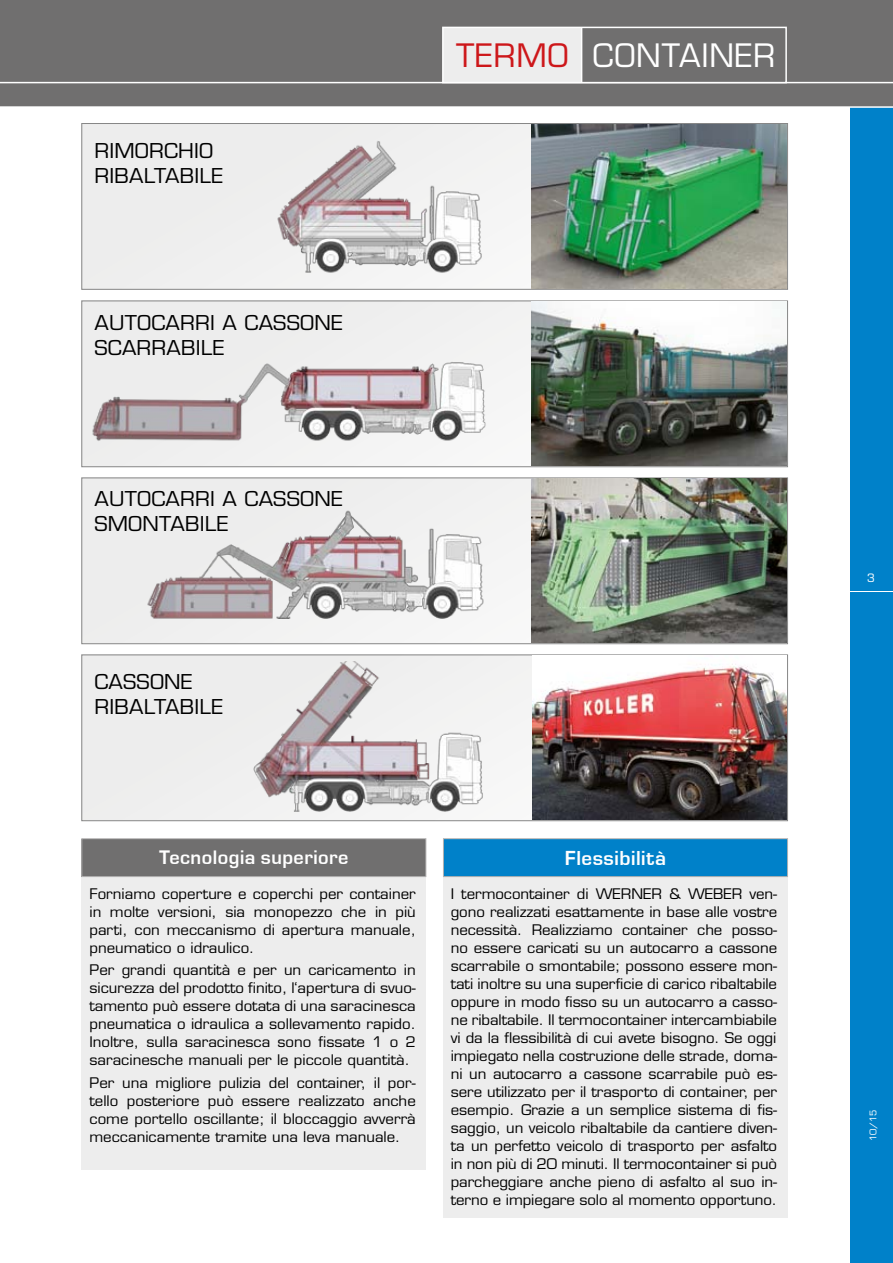
<style>
.page{position:relative;width:893px;height:1263px;background:#fff}
.page>*{position:absolute;margin:0;border:0;box-sizing:border-box;transform-origin:0 0}
.t1{font:31.5px "Eurostile LT Std";letter-spacing:.025em;color:#fff}
.t2{font:31.5px "Eurostile LT Std";color:#cd171a}
.t3{font:500 21px "Eurostile MN";letter-spacing:.025em;color:#fff}
.t4{font:500 20.25px "Eurostile MN";letter-spacing:.025em;color:#fff}
.t5{font:19.95px/25.2px "Eurostile";letter-spacing:.01em;color:#000;scale:1.05 1}
.t6{font:14.25px/18px "Eurostile";color:#000;text-align:justify;scale:1.05 1}
.t7{font:11.25px "Eurostile";color:#fff}
.t8{font:9px "Eurostile";color:#fff}
</style>
<div class="page">
<div style="left:850px;top:592px;width:43px;height:671px;background:#0081c9"></div>
<div style="left:850px;top:0;width:43px;height:590px;background:#0081c9"></div>
<div style="left:0;top:0;width:893px;height:106px;background:#706f6f"></div>
<hr style="left:0;top:82px;width:893px;height:1px;background:#fff">
<hr style="left:0;top:106px;width:893px;height:2px;background:#fff">
<div style="left:443px;top:28px;width:138px;height:55px;background:#ededed"></div>
<div style="left:442px;top:27px;width:345px;height:56px;border:2px solid #fff"></div>
<hr style="left:581px;top:28px;width:1px;height:54px;background:#fff">
<div style="left:444px;top:844px;width:344px;height:373px;background:#ededed"></div>
<div style="left:82px;top:844px;width:344px;height:325px;background:#ededed"></div>
<div style="left:82px;top:123px;width:705px;height:166px;background:#ededed"></div>
<img style="left:222px;top:141px;width:289px;height:149px">
<img style="left:532px;top:124px;width:255px;height:164px">
<div style="left:82px;top:301px;width:705px;height:166px;background:#eee"></div>
<img style="left:86px;top:362px;width:408px;height:116px">
<img style="left:532px;top:302px;width:255px;height:164px">
<div style="left:82px;top:478px;width:705px;height:166px;background:#ededed"></div>
<img style="left:116px;top:510px;width:398px;height:134px">
<img style="left:532px;top:479px;width:255px;height:164px">
<div style="left:82px;top:655px;width:705px;height:166px;background:#ededed"></div>
<img style="left:199px;top:661px;width:285px;height:161px">
<img style="left:532px;top:656px;width:255px;height:164px">
<div style="left:82px;top:839px;width:344px;height:37px;background:#706f6f"></div>
<div style="left:82px;top:838px;width:344px;height:39px;border:1px solid #b3b2b2"></div>
<div style="left:443px;top:839px;width:344px;height:37px;background:#0081c9"></div>
<div style="left:443px;top:838px;width:345px;height:39px;border:1px solid #b3b2b2"></div>
<h3 class="t5" style="left:94px;top:138px;width:124px">RIMORCHIO<br>RIBALTABILE</h3>
<h3 class="t5" style="left:94px;top:310px;width:238px">AUTOCARRI A CASSONE<br>SCARRABILE</h3>
<h3 class="t5" style="left:94px;top:486px;width:238px">AUTOCARRI A CASSONE<br>SMONTABILE</h3>
<h3 class="t5" style="left:94px;top:669px;width:124px">CASSONE<br>RIBALTABILE</h3>
<h1 class="t2" style="left:456px;top:37px;width:43px">TERMO</h1>
<h1 class="t1" style="left:593px;top:37px;width:45px">CONT</h1>
<h1 class="t1" style="left:679px;top:37px;width:98px">AINER</h1>
<h3 class="t4" style="left:159px;top:847px;width:191px">Tecnologia superiore</h3>
<h2 class="t3" style="left:565px;top:846px;width:103px">Flessibilità</h2>
<p class="t6" style="left:89px;top:885px;width:312px">Forniamo coperture e coperchi per container in molte versioni, sia monopezzo che in più parti, con meccanismo di apertura manuale, pneumatico o idraulico.</p>
<p class="t6" style="left:89px;top:961px;width:312px">Per grandi quantità e per un caricamento in sicurezza del prodotto finito, l‘apertura di svuo&shy;tamento può essere dotata di una saracinesca pneumatica o idraulica a sollevamento rapido.<br>Inoltre, sulla saracinesca sono fissate 1 o 2 saracinesche manuali per le piccole quantità.</p>
<p class="t6" style="left:89px;top:1073px;width:312px">Per una migliore pulizia del container, il por&shy;tello posteriore può essere realizzato anche come portello oscillante; il bloccaggio avverrà meccanicamente tramite una leva manuale.</p>
<p class="t6" style="left:451px;top:885px;width:312px">I termocontainer di WERNER &amp; WEBER ven&shy;gono realizzati esattamente in base alle vostre necessità. Realizziamo container che posso&shy;no essere caricati su un autocarro a cassone scarrabile o smontabile; possono essere mon&shy;tati inoltre su una superficie di carico ribaltabile oppure in modo fisso su un autocarro a casso&shy;ne ribaltabile. Il termocontainer intercambiabile vi da la flessibilità di cui avete bisogno. Se oggi impiegato nella costruzione delle strade, doma&shy;ni un autocarro a cassone scarrabile può es&shy;sere utilizzato per il trasporto di container, per esempio. Grazie a un semplice sistema di fis&shy;saggio, un veicolo ribaltabile da cantiere diven&shy;ta un perfetto veicolo di trasporto per asfalto in non più di 20 minuti. Il termocontainer si può parcheggiare anche pieno di asfalto al suo in&shy;terno e impiegare solo al momento opportuno.</p>
<p class="t7" style="left:867px;top:571px;width:9px">3</p>
<p class="t8" style="left:868px;top:1141px;width:33px;rotate:-90deg">10/15</p>
</div>
